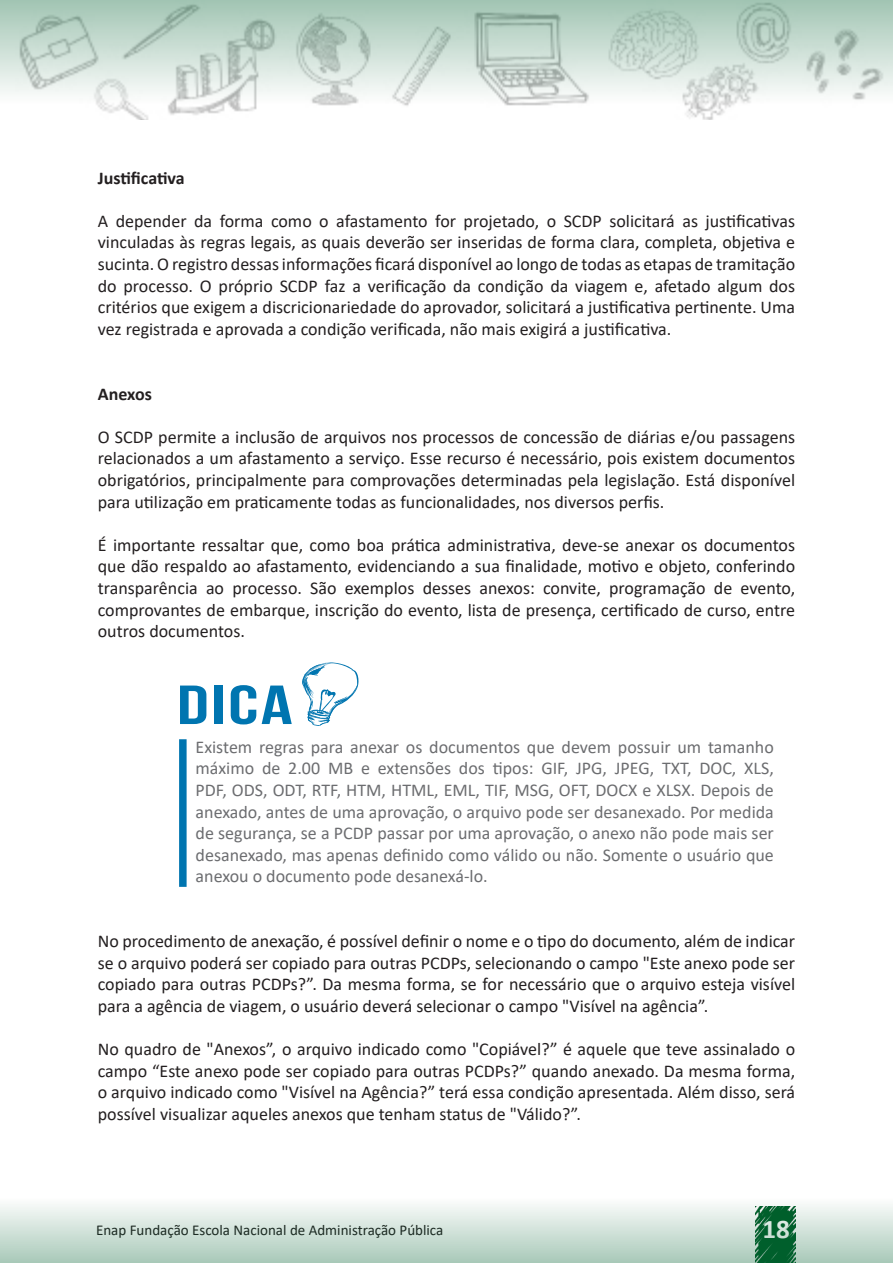
<style>
.page{position:relative;width:893px;height:1263px;background:#fff}
.page>*{position:absolute;margin:0;border:0;box-sizing:border-box;transform-origin:0 0}
.t1{font:54.9px "Bebas Neue";color:#0075b0;scale:1.42 1}
.t2{font:700 27px "Calibri";color:#fff}
.texto{font:18px/21.6px "Calibri";color:#231f20;text-align:justify}
.Dica_texto{font:18px/21.6px "Calibri";color:#6c6d70;text-align:justify}
.texto-2{font:700 18px "Calibri";letter-spacing:-.005em;color:#231f20}
.t3{font:15px "Calibri";color:#231f20}
</style>
<div class="page">
<svg style="left:0;top:0;width:893px;height:120px"></svg>
<svg style="left:0;top:1205px;width:893px;height:58px;background:#c5dad0"></svg>
<div style="left:179px;top:739px;width:8px;height:148px;background:#0075b0"></div>
<svg style="left:302px;top:662px;width:56px;height:64px"></svg>
<p class="texto-2" style="left:98px;top:165px;width:88px">Justificativa</p>
<p class="texto" style="left:98px;top:210px;width:699px">A depender da forma como o afastamento for projetado, o SCDP solicitará as justificativas vinculadas às regras legais, as quais deverão ser inseridas de forma clara, completa, objetiva e sucinta. O registro dessas informações ficará disponível ao longo de todas as etapas de tramitação do processo. O próprio SCDP faz a verificação da condição da viagem e, afetado algum dos critérios que exigem a discricionariedade do aprovador, solicitará a justificativa pertinente. Uma vez registrada e aprovada a condição verificada, não mais exigirá a justificativa.</p>
<p class="texto-2" style="left:98px;top:381px;width:56px">Anexos</p>
<p class="texto" style="left:98px;top:426px;width:699px">O SCDP permite a inclusão de arquivos nos processos de concessão de diárias e/ou passagens relacionados a um afastamento a serviço. Esse recurso é necessário, pois existem documentos obrigatórios, principalmente para comprovações determinadas pela legislação. Está disponível para utilização em praticamente todas as funcionalidades, nos diversos perfis.</p>
<p class="texto" style="left:98px;top:534px;width:699px">É importante ressaltar que, como boa prática administrativa, deve-se anexar os documentos que dão respaldo ao afastamento, evidenciando a sua finalidade, motivo e objeto, conferindo transparência ao processo. São exemplos desses anexos: convite, programação de evento, comprovantes de embarque, inscrição do evento, lista de presença, certificado de curso, entre outros documentos.</p>
<p class="t1" style="left:177px;top:675px;width:83px">Dica</p>
<p class="Dica_texto" style="left:196px;top:735px;width:580px">Existem regras para anexar os documentos que devem possuir um tamanho máximo de 2.00 MB e extensões dos tipos: GIF, JPG, JPEG, TXT, DOC, XLS, PDF, ODS, ODT, RTF, HTM, HTML, EML, TIF, MSG, OFT, DOCX e XLSX. Depois de anexado, antes de uma aprovação, o arquivo pode ser desanexado. Por medida de segurança, se a PCDP passar por uma aprovação, o anexo não pode mais ser desanexado, mas apenas definido como válido ou não. Somente o usuário que anexou o documento pode desanexá-lo.</p>
<p class="texto" style="left:98px;top:930px;width:699px">No procedimento de anexação, é possível definir o nome e o tipo do documento, além de indicar se o arquivo poderá ser copiado para outras PCDPs, selecionando o campo "Este anexo pode ser copiado para outras PCDPs?”. Da mesma forma, se for necessário que o arquivo esteja visível para a agência de viagem, o usuário deverá selecionar o campo "Visível na agência”.</p>
<p class="texto" style="left:98px;top:1038px;width:699px">No quadro de "Anexos”, o arquivo indicado como "Copiável?” é aquele que teve assinalado o campo “Este anexo pode ser copiado para outras PCDPs?” quando anexado. Da mesma forma, o arquivo indicado como "Visível na Agência?” terá essa condição apresentada. Além disso, será possível visualizar aqueles anexos que tenham status de "Válido?”.</p>
<p class="t3" style="left:96px;top:1220px;width:349px">Enap Fundação Escola Nacional de Administração Pública</p>
<h2 class="t2" style="left:763px;top:1210px;width:29px">18</h2>
</div>
